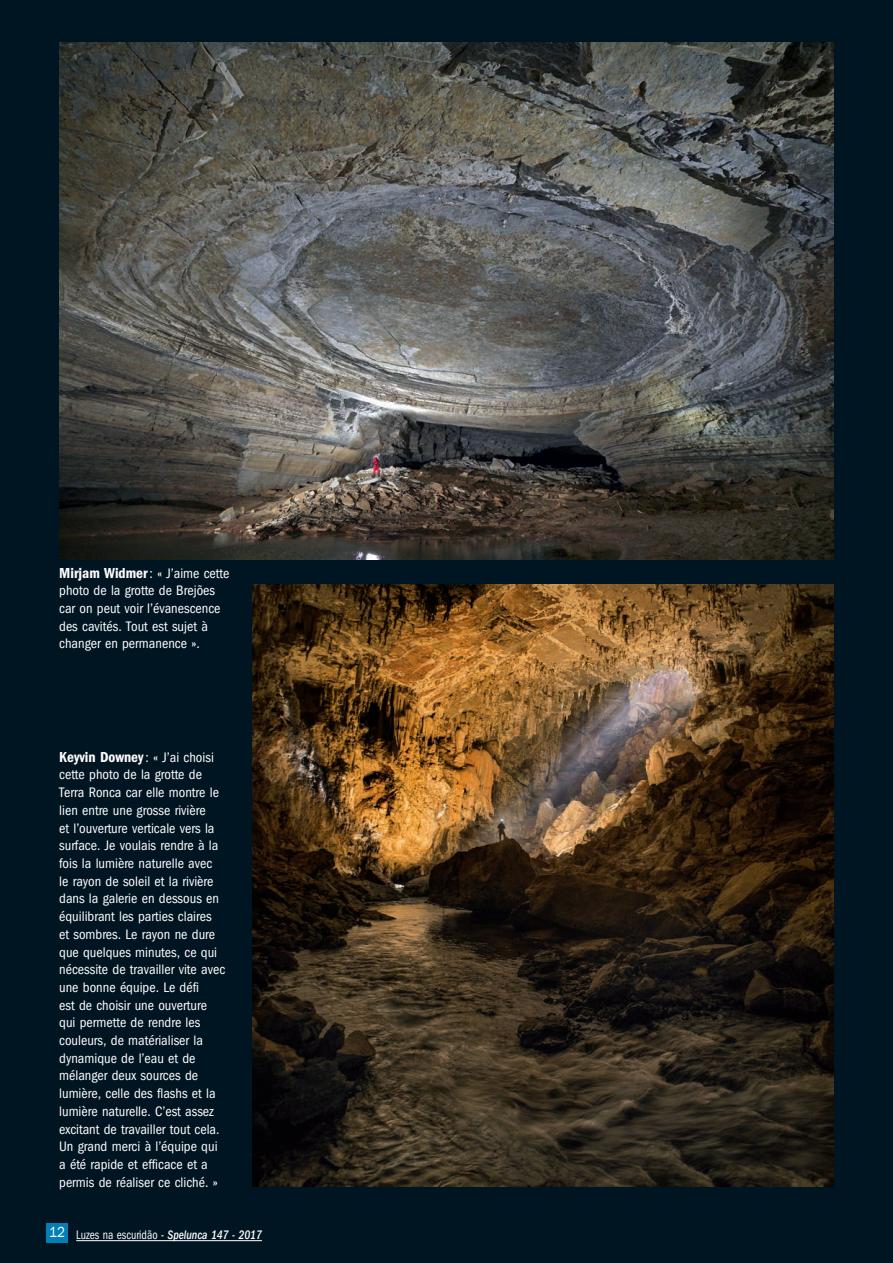
<style>
.page{position:relative;width:893px;height:1263px;background:#fff}
.page>*{position:absolute;margin:0;border:0;box-sizing:border-box;transform-origin:0 0}
.t1{font:600 condensed 15px "Franklin Gothic";color:#fff}
.t2{font:condensed 14.25px/17.7px "Franklin Gothic";color:#fff}
.t3{font:italic 500 condensed 12.75px "Franklin Gothic";color:#fff;scale:.9 1}
.s1{font-weight:600;font-size:15px}
.s2{font-weight:400;font-size:14.25px}
.s3{font-weight:400;font-style:normal;font-stretch:normal;font-size:15px}
.s4{font-weight:400;font-style:normal}
</style>
<div class="page">
<div style="left:0;top:0;width:892px;height:1262px;background:#001522"></div>
<img style="left:252px;top:584px;width:581px;height:602px">
<img style="left:59px;top:42px;width:774px;height:517px">
<div style="left:46px;top:1222px;width:22px;height:19px;background:#037fb7"></div>
<hr style="left:76px;top:1239px;width:186px;height:1px;background:#fff">
<p class="t2" style="left:59px;top:564px;width:172px"><span class="s1">Mirjam Widmer</span>: « J’aime cette photo de la grotte de Brejões car on peut voir l’évanescence des cavités. Tout est sujet à changer en permanence ».</p>
<p class="t1" style="left:59px;top:748px;width:156px">Keyvin Downey<span class="s2">: « J’ai choisi</span></p>
<p class="t2" style="left:59px;top:765px;width:167px">cette photo de la grotte de<br>Terra Ronca car elle montre le lien entre une grosse rivière<br>et l’ouverture verticale vers la surface. Je voulais rendre à la fois la lumière naturelle avec<br>le rayon de soleil et la rivière dans la galerie en dessous en équilibrant les parties claires<br>et sombres. Le rayon ne dure que quelques minutes, ce qui nécessite de travailler vite avec une bonne équipe. Le défi<br>est de choisir une ouverture qui permette de rendre les couleurs, de matérialiser la dynamique de l’eau et de mélanger deux sources de lumière, celle des flashs et la lumière naturelle. C’est assez excitant de travailler tout cela.<br>Un grand merci à l’équipe qui a été rapide et efficace et a permis de réaliser ce cliché. »</p>
<p class="t3" style="left:49px;top:1227px;width:238px"><span class="s3">12</span> <span class="s4">Luzes na escuridão</span> - Spelunca 147 - 2017</p>
</div>
